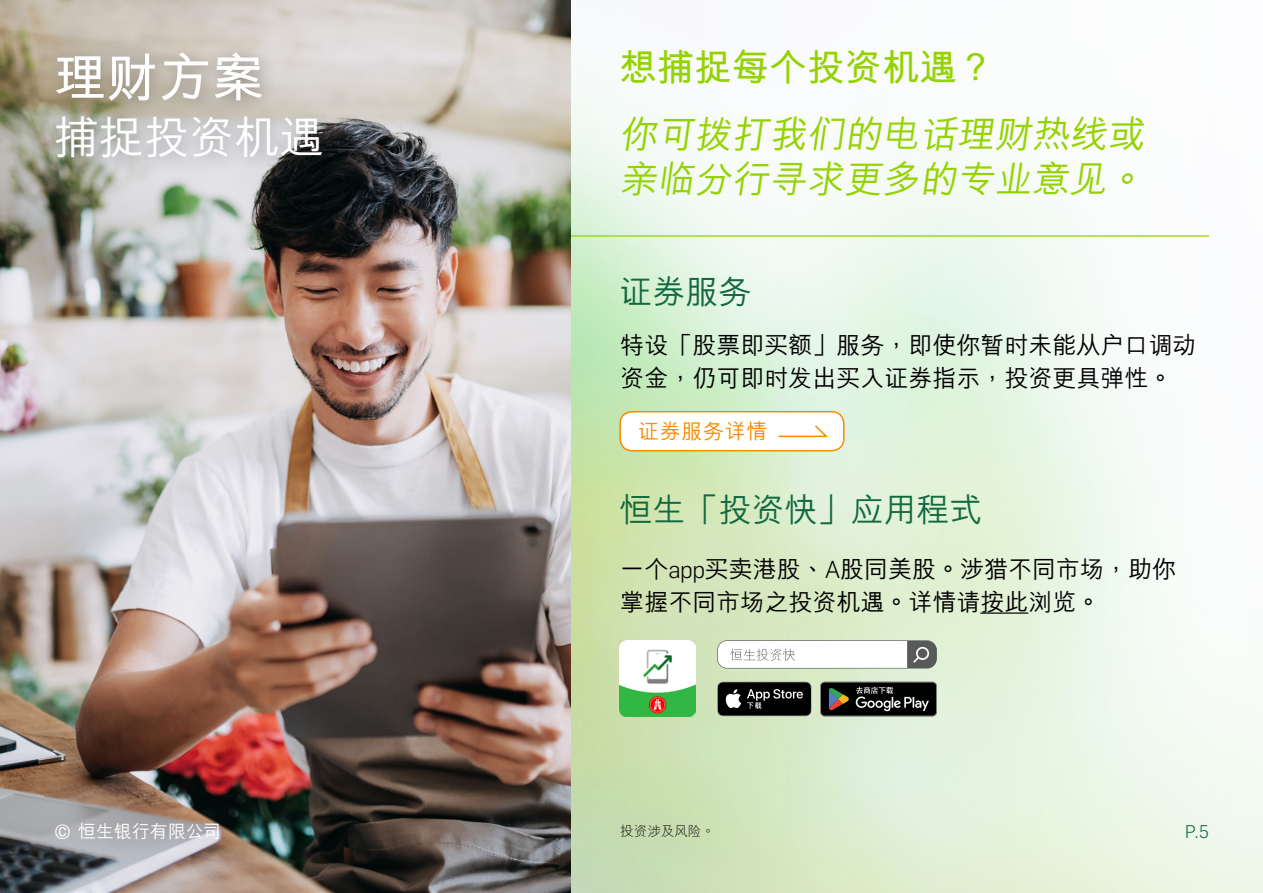
<style>
.page{position:relative;width:1263px;height:893px;background:#fff}
.page>*{position:absolute;margin:0;border:0;box-sizing:border-box;transform-origin:0 0}
.t1{font:700 52.5px "M Hei HKS";color:#fff}
.t2{font:500 45px "M Hei HKS";color:#fff}
.t3{font:500 37.5px/45px "M Hei HKS";color:#95d300}
.t4{font:700 37.5px "M Hei HKS";color:#95d300}
.t5{font:500 33px "M Hei HKS";color:#126940}
.t6{font:500 24px/33px "M Hei HKS";color:#000}
.t7{font:500 21px "M Hei HKS";letter-spacing:.03em;color:#f88b00}
.t8{font:500 18px "M Hei HKS";letter-spacing:-.01em;color:#fff}
.t9{font:300 18px "Flama";color:#126940}
.t10{font:300 13.5px "M Hei HKS";color:#000}
.s1{font-family:"Flama";font-weight:300}
.s2{font-family:"Flama";font-weight:400}
</style>
<div class="page">
<img style="left:0;top:0;width:1263px;height:893px">
<hr style="left:980px;top:612px;width:48px;height:2px;background:#000">
<hr style="left:570px;top:235px;width:639px;height:2px;background:#95d300">
<img style="left:0;top:0;width:570px;height:892px">
<div style="left:620px;top:412px;width:224px;height:39px;background:#fff;border-radius:12px"></div>
<div style="left:619px;top:411px;width:225px;height:40px;border:2px solid #f88b00;border-radius:12px"></div>
<svg style="left:778px;top:425px;width:50px;height:13px"></svg>
<img style="left:619px;top:640px;width:76px;height:76px">
<div style="left:44px;top:41px;width:296px;height:136px;background:#000;opacity:.3"></div>
<div style="left:717px;top:640px;width:220px;height:28px;border:1px solid #585959;border-radius:9px"></div>
<svg style="left:718px;top:641px;width:218px;height:27px"></svg>
<svg style="left:717px;top:682px;width:95px;height:34px;background:#282929"></svg>
<svg style="left:820px;top:682px;width:117px;height:34px;background:#2a2a27"></svg>
<h1 class="t1" style="left:54px;top:40px;width:211px">理財方案</h1>
<h2 class="t2" style="left:54px;top:105px;width:271px">捕捉投資機遇</h2>
<h3 class="t4" style="left:619px;top:40px;width:376px">想捕捉每個投資機遇？</h3>
<h3 class="t3" style="left:619px;top:109px;width:533px">你可撥打我們的電話理財熱線或親臨分行尋求更多的專業意見。</h3>
<h3 class="t5" style="left:619px;top:268px;width:133px">證券服務</h3>
<p class="t6" style="left:620px;top:327px;width:577px">特設「股票即買額」服務，即使你暫時未能從戶口調動資金，仍可即時發出買入證券指示，投資更具彈性。</p>
<p class="t7" style="left:638px;top:416px;width:131px">證券服務詳情</p>
<h3 class="t5" style="left:619px;top:486px;width:364px">恒生「投資快」應用程式</h3>
<p class="t6" style="left:620px;top:551px;width:557px">一個<span class="s1">app</span>買賣港股、<span class="s1">A</span>股同美股。涉獵不同市場，助你掌握不同市場之投資機遇。詳情請按此瀏覽。</p>
<p class="t8" style="left:54px;top:818px;width:168px"><span class="s2">©</span> 恒生銀行有限公司</p>
<p class="t10" style="left:620px;top:821px;width:96px">投資涉及風險。</p>
<p class="t9" style="left:1185px;top:819px;width:25px">P.5</p>
</div>
